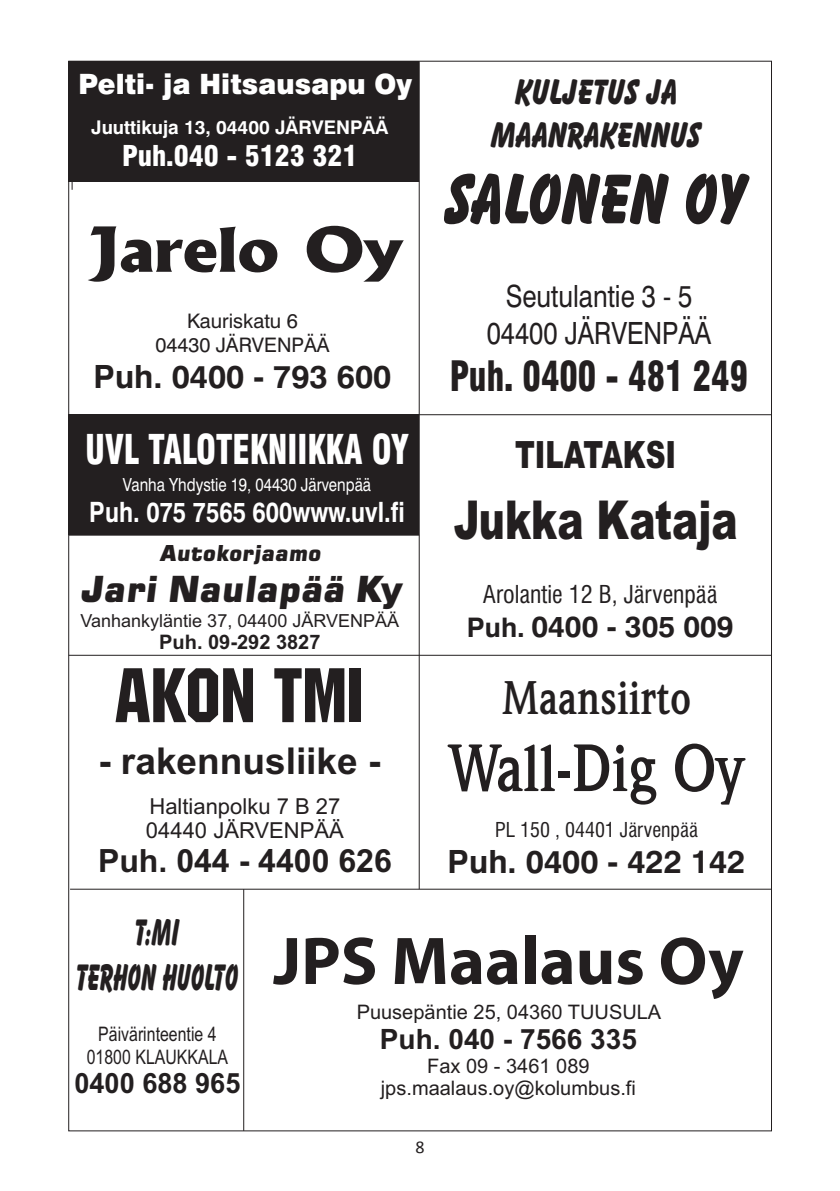
<style>
.page{position:relative;width:840px;height:1191px;background:#fff}
.page>*{position:absolute;margin:0;border:0;box-sizing:border-box;transform-origin:0 0}
.t1{font:76.4px "Machine IT Cby BT";color:#231f20}
.t2{font:800 72px "Balloon BT";color:#231f20;scale:.85 1}
.t3{font:700 68px "Myriad Pro";color:#231f20}
.t4{font:700 68px "Weidemann IT Cby BT";color:#231f20;scale:.85 1}
.t5{font:800 59.4px "Albertus";color:#231f20;scale:1.14 1}
.t6{font:900 53.6px "Arial";color:#231f20;scale:.73 1}
.t7{font:700 48px "Weidemann IT Cby BT";color:#231f20;scale:.85 1}
.t8{font:900 condensed 40.8px "Swiss 721 BT";color:#231f20;scale:.84 1}
.t9{font:900 condensed 40px "Swiss 721 BT";color:#fff;scale:.84 1}
.t10{font:800 37.8px/44.6px "Balloon BT";color:#231f20;text-align:center;scale:.65 1}
.t11{font:900 37.6px "Arial";color:#231f20;scale:.73 1}
.t12{font:700 37px "Arial";color:#231f20}
.t13{font:800 36px/42.6px "Balloon BT";color:#231f20;text-align:center;scale:.85 1}
.t14{font:italic 36px "Square 721 Blk";color:#231f20}
.t15{font:700 32px "Swiss 721 BT";color:#231f20}
.t16{font:700 32px "Arial";color:#231f20}
.t17{font:30.6px/36.6px "Swiss 721 BT";color:#231f20;text-align:center;scale:.84 1}
.t18{font:700 29.4px "Swiss 721 BT";color:#231f20}
.t19{font:700 28px "Arial";color:#231f20}
.t20{font:700 28px "Swiss 721 BT";color:#fff;scale:.84 1}
.t21{font:900 28px "Swiss 721 BT";color:#fff;scale:.95 1}
.t22{font:900 condensed 28px "Swiss 721 BT";color:#fff}
.t23{font:condensed 24px "Swiss 721 BT";color:#231f20}
.t24{font:22px/24.6px "Arial";color:#231f20}
.t25{font:italic 22px "Square 721 Blk";color:#231f20}
.t26{font:20px/22.4px "Arial";color:#231f20;text-align:center}
.t27{font:20px/22.6px "Arial Narrow";color:#231f20;text-align:center}
.t28{font:20px/24px "Swiss 721 BT";color:#231f20;text-align:center}
.t29{font:condensed 20px "Swiss 721 BT";color:#231f20}
.t30{font:700 20px "Arial";color:#231f20}
.t31{font:700 18.8px "Swiss 721 BT";color:#fff}
.t32{font:18px "Arial";color:#231f20}
.t33{font:18px "Swiss 721 BT";color:#fff;scale:.84 1}
.t34{font:18px "Calibri";color:#231f20}
.s1{font-size:27px}
</style>
<div class="page">
<div style="left:69px;top:415px;width:350px;height:120px;background:#231f20"></div>
<hr style="left:70px;top:888px;width:701px;height:1px;background:#231f20">
<hr style="left:418px;top:61px;width:1px;height:828px;background:#231f20">
<hr style="left:68px;top:414px;width:703px;height:1px;background:#231f20">
<hr style="left:69px;top:655px;width:702px;height:1px;background:#231f20">
<hr style="left:69px;top:181px;width:350px;height:1px;background:#231f20">
<hr style="left:243px;top:889px;width:1px;height:241px;background:#231f20">
<div style="left:69px;top:61px;width:350px;height:120px;background:#231f20"></div>
<hr style="left:72px;top:62px;width:1px;height:128px;background:#231f20">
<h3 class="t21" style="left:78px;top:67px;width:352px">Pelti- ja Hitsausapu Oy</h3>
<p class="t31" style="left:91px;top:116px;width:298px">Juuttikuja 13, 04400 JÄRVENPÄÄ</p>
<h3 class="t22" style="left:122px;top:139px;width:237px">Puh.040 - 5123 321</h3>
<h3 class="t5" style="left:90px;top:212px;width:275px">Jarelo Oy</h3>
<p class="t28" style="left:155px;top:309px;width:176px">Kauriskatu 6<br>04430 JÄRVENPÄÄ</p>
<h3 class="t15" style="left:93px;top:357px;width:299px">Puh. 0400 - 793 600</h3>
<h3 class="t9" style="left:85px;top:425px;width:386px">UVL TALOTEKNIIKKA OY</h3>
<p class="t33" style="left:123px;top:473px;width:296px">Vanha Yhdystie 19, 04430 Järvenpää</p>
<h3 class="t20" style="left:89px;top:495px;width:377px">Puh. 075 7565 600www.uvl.fi</h3>
<p class="t25" style="left:159px;top:540px;width:163px">Autokorjaamo</p>
<h3 class="t14" style="left:79px;top:566px;width:322px">Jari Naulapää Ky</h3>
<p class="t32" style="left:80px;top:608px;width:320px">Vanhankyläntie 37, 04400 JÄRVENPÄÄ</p>
<p class="t30" style="left:159px;top:628px;width:163px">Puh. 09-292 3827</p>
<h1 class="t1" style="left:115px;top:649px;width:250px">AKON TMI</h1>
<h3 class="t12" style="left:98px;top:736px;width:283px">- rakennusliike -</h3>
<p class="t24" style="left:146px;top:793px;width:199px">Haltianpolku 7 B 27<br>04440 JÄRVENPÄÄ</p>
<h3 class="t16" style="left:98px;top:839px;width:295px">Puh. 044 - 4400 626</h3>
<h3 class="t13" style="left:491px;top:70px;width:248px">KULJETUS JA<br>MAANRAKENNUS</h3>
<h2 class="t2" style="left:445px;top:155px;width:355px">SALONEN OY</h2>
<h3 class="t17" style="left:486px;top:278px;width:269px">Seutulantie 3 - 5<br>04400 JÄRVENPÄÄ</h3>
<h3 class="t8" style="left:449px;top:351px;width:356px">Puh. 0400 - 481 249</h3>
<h3 class="t11" style="left:515px;top:427px;width:222px">TILATAKSI</h3>
<h3 class="t6" style="left:453px;top:480px;width:390px">Jukka Kataja</h3>
<p class="t23" style="left:482px;top:579px;width:236px">Arolantie 12 B, Järvenpää</p>
<h3 class="t18" style="left:466px;top:608px;width:268px"><span class="s1">Puh.</span> 0400 - 305 009</h3>
<h3 class="t7" style="left:501px;top:667px;width:224px">Maansiirto</h3>
<h3 class="t4" style="left:448px;top:725px;width:349px">Wall-Dig Oy</h3>
<p class="t29" style="left:495px;top:818px;width:204px">PL 150 , 04401 Järvenpää</p>
<h3 class="t15" style="left:447px;top:842px;width:299px">Puh. 0400 - 422 142</h3>
<h3 class="t10" style="left:76px;top:909px;width:251px">T:MI<br>TERHON HUOLTO</h3>
<p class="t27" style="left:87px;top:1022px;width:143px">Päivärinteentie 4<br>01800 KLAUKKALA</p>
<h3 class="t19" style="left:74px;top:1065px;width:167px">0400 688 965</h3>
<h3 class="t3" style="left:273px;top:916px;width:471px">JPS Maalaus Oy</h3>
<p class="t26" style="left:356px;top:1001px;width:306px">Puusepäntie 25, 04360 TUUSULA</p>
<h3 class="t19" style="left:379px;top:1020px;width:258px">Puh. 040 - 7566 335</h3>
<p class="t26" style="left:380px;top:1054px;width:256px">Fax 09 - 3461 089 jps.maalaus.oy@kolumbus.fi</p>
<p class="t34" style="left:415px;top:1136px;width:11px">8</p>
</div>
